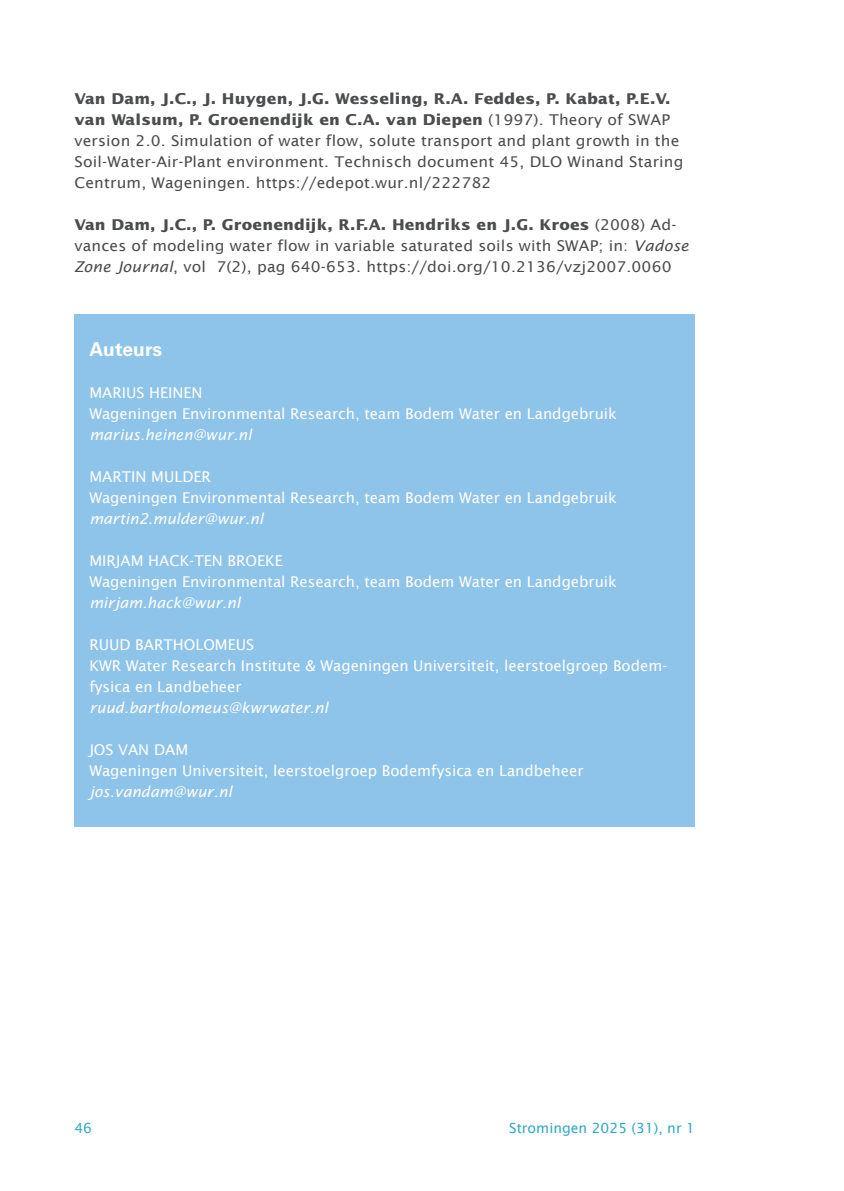
<style>
.page{position:relative;width:844px;height:1191px;background:#fff}
.page>*{position:absolute;margin:0;border:0;box-sizing:border-box;transform-origin:0 0}
.tussenkop{font:700 19.25px "Univers";color:#fff}
.PLATTE_TEKST_2021{font:14.88px/21px "Lucida Sans";letter-spacing:.01em;color:#4b4c4d;scale:1.05 1}
.AUTEUR_WIT_2021{font:14.88px/21px "Lucida Sans";color:#fff}
.AUTEUR_WIT_2021-2{font:italic 14.88px "Lucida Sans";color:#fff}
.t1{font:14px "Lucida Sans";color:#31a9c8}
.s1{font-weight:700}
.s2{font-style:italic}
</style>
<div class="page">
<div style="left:74px;top:314px;width:620px;height:513px;background:#8ec4ea"></div>
<p class="PLATTE_TEKST_2021" style="left:74px;top:88px;width:581px"><span class="s1">Van Dam, J.C., J. Huygen, J.G. Wesseling, R.A. Feddes, P. Kabat, P.E.V. van Walsum, P. Groenendijk en C.A. van Diepen</span> (1997). Theory of SWAP version 2.0. Simulation of water flow, solute transport and plant growth in the Soil-Water-Air-Plant environment. Technisch document 45, DLO Winand Staring Centrum, Wageningen. https://edepot.wur.nl/222782</p>
<p class="PLATTE_TEKST_2021" style="left:74px;top:214px;width:586px"><span class="s1">Van Dam, J.C., P. Groenendijk, R.F.A. Hendriks en J.G. Kroes</span> (2008) Ad&shy;vances of modeling water flow in variable saturated soils with SWAP; in: <span class="s2">Vadose<br>Zone Journal</span>, vol 7(2), pag 640-653. https://doi.org/10.2136/vzj2007.0060</p>
<p class="tussenkop" style="left:89px;top:338px;width:74px">Auteurs</p>
<p class="AUTEUR_WIT_2021" style="left:89px;top:382px;width:115px">MARIUS HEINEN</p>
<p class="AUTEUR_WIT_2021" style="left:89px;top:403px;width:529px">Wageningen Environmental Research, team Bodem Water en Landgebruik</p>
<p class="AUTEUR_WIT_2021-2" style="left:89px;top:426px;width:164px">marius.heinen@wur.nl</p>
<p class="AUTEUR_WIT_2021" style="left:89px;top:466px;width:123px">MARTIN MULDER</p>
<p class="AUTEUR_WIT_2021" style="left:89px;top:487px;width:529px">Wageningen Environmental Research, team Bodem Water en Landgebruik</p>
<p class="AUTEUR_WIT_2021-2" style="left:89px;top:510px;width:175px">martin2.mulder@wur.nl</p>
<p class="AUTEUR_WIT_2021" style="left:89px;top:550px;width:195px">MIRJAM HACK-TEN BROEKE</p>
<p class="AUTEUR_WIT_2021" style="left:89px;top:571px;width:529px">Wageningen Environmental Research, team Bodem Water en Landgebruik</p>
<p class="AUTEUR_WIT_2021-2" style="left:89px;top:594px;width:153px">mirjam.hack@wur.nl</p>
<p class="AUTEUR_WIT_2021" style="left:89px;top:634px;width:166px">RUUD BARTHOLOMEUS</p>
<p class="AUTEUR_WIT_2021" style="left:89px;top:655px;width:579px">KWR Water Research Institute &amp; Wageningen Universiteit, leerstoelgroep Bodem&shy;fysica en Landbeheer</p>
<p class="AUTEUR_WIT_2021-2" style="left:89px;top:699px;width:240px">ruud.bartholomeus@kwrwater.nl</p>
<p class="AUTEUR_WIT_2021" style="left:89px;top:739px;width:100px">JOS VAN DAM</p>
<p class="AUTEUR_WIT_2021" style="left:89px;top:760px;width:495px">Wageningen Universiteit, leerstoelgroep Bodemfysica en Landbeheer</p>
<p class="AUTEUR_WIT_2021-2" style="left:89px;top:783px;width:144px">jos.vandam@wur.nl</p>
<p class="t1" style="left:74px;top:1120px;width:19px">46</p>
<p class="t1" style="left:509px;top:1120px;width:187px">Stromingen 2025 (31), nr 1</p>
</div>
